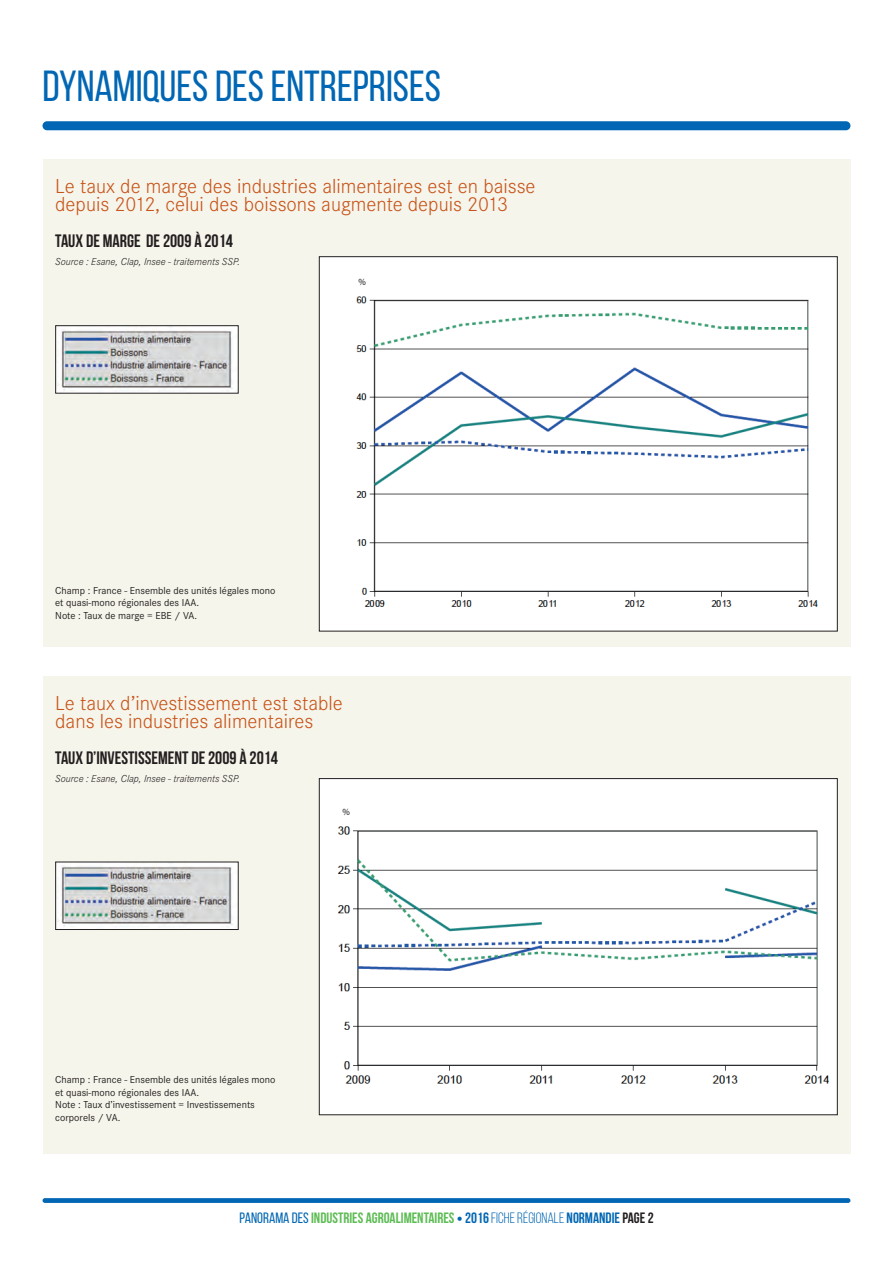
<style>
.page{position:relative;width:893px;height:1263px;background:#fff}
.page>*{position:absolute;margin:0;border:0;box-sizing:border-box;transform-origin:0 0}
.t1{font:43.5px "Bebas Neue";color:#0166b3}
.t2{font:300 21px/18px "Corporate S";color:#c75318}
.t3{font:700 18px "Bebas Neue";color:#231f20}
.t4{font:700 15px "Bebas Neue";color:#5ebc55}
.t5{font:10.5px/12.6px "Corporate S";color:#231f20}
.t6{font:italic 300 10.5px "Corporate S";color:#231f20}
.t7{font:9.45px "Myriad Pro";color:#231f20}
.s1{font-weight:400;color:#0166b3}
.s2{color:#0166b3}
.s3{color:#231f20}
</style>
<div class="page">
<div style="left:43px;top:676px;width:807px;height:478px;background:#f6f5eb"></div>
<div style="left:319px;top:778px;width:518px;height:337px;background:#fff"></div>
<div style="left:43px;top:160px;width:807px;height:487px;background:#f6f5eb"></div>
<div style="left:319px;top:257px;width:518px;height:374px;background:#fff"></div>
<div style="left:43px;top:1198px;width:807px;height:5px;background:#0166b3;border-radius:2px"></div>
<div style="left:43px;top:121px;width:807px;height:9px;background:#0166b3;border-radius:5px"></div>
<img style="left:356px;top:296px;width:462px;height:311px">
<img style="left:57px;top:327px;width:180px;height:65px">
<div style="left:55px;top:325px;width:184px;height:69px;border:1px solid #231f20"></div>
<img style="left:337px;top:826px;width:491px;height:258px">
<img style="left:57px;top:864px;width:180px;height:64px">
<div style="left:55px;top:862px;width:184px;height:68px;border:1px solid #231f20"></div>
<h1 class="t1" style="left:43px;top:61px;width:400px">DYNAMIQUES DES ENTREPRISES</h1>
<h2 class="t2" style="left:55px;top:177px;width:482px">Le taux de marge des industries alimentaires est en baisse depuis 2012, celui des boissons augmente depuis 2013</h2>
<h3 class="t3" style="left:55px;top:230px;width:179px">TAUX DE MARGE DE 2009 À 2014</h3>
<p class="t6" style="left:55px;top:255px;width:186px">Source : Esane, Clap, Insee - traitements SSP.</p>
<p class="t7" style="left:358px;top:279px;width:9px">%</p>
<p class="t5" style="left:55px;top:584px;width:222px">Champ : France - Ensemble des unités légales mono et quasi-mono régionales des IAA.<br>Note : Taux de marge = EBE / VA.</p>
<h2 class="t2" style="left:55px;top:694px;width:289px">Le taux d’investissement est stable dans les industries alimentaires</h2>
<h3 class="t3" style="left:55px;top:747px;width:224px">TAUX D’INVESTISSEMENT DE 2009 À 2014</h3>
<p class="t6" style="left:55px;top:772px;width:186px">Source : Esane, Clap, Insee - traitements SSP.</p>
<p class="t7" style="left:343px;top:809px;width:9px">%</p>
<p class="t5" style="left:55px;top:1073px;width:222px">Champ : France - Ensemble des unités légales mono et quasi-mono régionales des IAA.<br>Note : Taux d’investissement = Investissements corporels / VA.</p>
<h3 class="t4" style="left:239px;top:1209px;width:416px"><span class="s1">PANORAMA DES</span> INDUSTRIES AGROALIMENTAIRES<span class="s2">• 2016</span> <span class="s1">FICHE RÉGIONALE</span> <span class="s2">NORMANDIE</span> <span class="s3">PAGE 2</span></h3>
</div>
